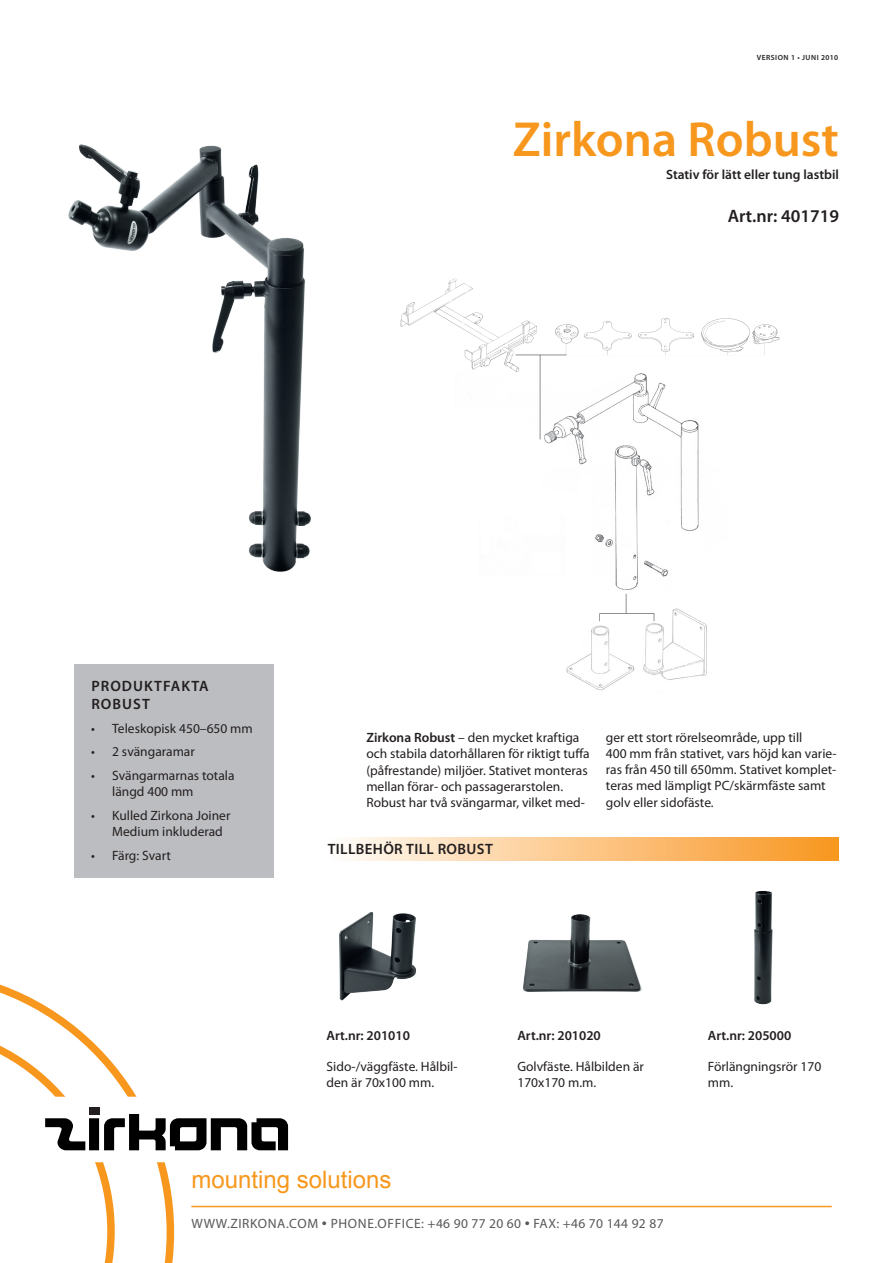
<style>
.page{position:relative;width:893px;height:1263px;background:#fff}
.page>*{position:absolute;margin:0;border:0;box-sizing:border-box;transform-origin:0 0}
.t1{font:600 49.5px "Myriad Pro";color:#f7971d}
.Grundtext{font:24px "Arial";color:#f7971d}
.Produktfakta{font:600 18px "Myriad Pro";color:#231f20}
.Produktfakta_rubrik{font:600 15px "Myriad Pro";letter-spacing:.025em;color:#231f20}
.Produktfakta_rubrik-2{font:600 15px "Myriad Pro";letter-spacing:.07em;color:#231f20}
.Grundtext-2{font:13.5px/16.2px "Myriad Pro";color:#231f20}
.Produktfakta-2{font:13.5px/16.2px "Myriad Pro";color:#231f20}
.Produktfakta-3{font:600 13.5px "Myriad Pro";color:#231f20}
.t2{font:13.5px "Myriad Pro";letter-spacing:.045em;color:#57585a}
.Produktfakta-4{font:600 7.5px "Myriad Pro";letter-spacing:.07em;color:#231f20}
.s1{font-weight:600}
.s2{font-size:18px}
</style>
<div class="page">
<svg style="left:0;top:984px;width:67px;height:36px"></svg>
<svg style="left:0;top:1020px;width:288px;height:243px"></svg>
<div style="left:89px;top:1107px;width:10px;height:8px;background:#231f20"></div>
<hr style="left:191px;top:1206px;width:641px;height:1px;background:#f7971d">
<div style="left:327px;top:837px;width:512px;height:23px;background:linear-gradient(to right,#fffcf8,#f9961f)"></div>
<div style="left:74px;top:664px;width:200px;height:214px;background:#bcbdc0"></div>
<img style="left:523px;top:914px;width:119px;height:78px">
<img style="left:754px;top:890px;width:19px;height:115px">
<img style="left:471px;top:373px;width:228px;height:217px">
<img style="left:566px;top:606px;width:141px;height:84px">
<hr style="left:540px;top:355px;width:1px;height:84px;background:#231f20">
<img style="left:555px;top:318px;width:225px;height:37px">
<hr style="left:515px;top:355px;width:51px;height:1px;background:#231f20">
<img style="left:400px;top:278px;width:155px;height:115px">
<svg style="left:626px;top:594px;width:1px;height:19px"></svg>
<hr style="left:599px;top:613px;width:55px;height:1px;background:#231f20">
<img style="left:68px;top:144px;width:243px;height:428px">
<img style="left:339px;top:912px;width:77px;height:89px">
<p class="Produktfakta-4" style="left:757px;top:52px;width:83px">VERSION 1 • JUNI 2010</p>
<p class="t1" style="left:513px;top:108px;width:328px">Zirkona Robust</p>
<p class="Produktfakta-3" style="left:666px;top:166px;width:174px">Stativ för lätt eller tung lastbil</p>
<p class="Produktfakta" style="left:728px;top:205px;width:113px">Art.nr: 401719</p>
<p class="Produktfakta_rubrik-2" style="left:91px;top:676px;width:119px">PRODUKTFAKTA</p>
<p class="Produktfakta_rubrik" style="left:91px;top:694px;width:60px">ROBUST</p>
<p class="Produktfakta-2" style="left:91px;top:720px;width:163px">• Teleskopisk 450–650 mm</p>
<p class="Produktfakta-2" style="left:91px;top:743px;width:105px">• 2 svängaramar</p>
<p class="Produktfakta-2" style="left:112px;top:767px;width:124px;text-indent:-21px">• Svängarmarnas totala längd 400 mm</p>
<p class="Produktfakta-2" style="left:112px;top:807px;width:120px;text-indent:-21px">• Kulled Zirkona Joiner<br>Medium inkluderad</p>
<p class="Produktfakta-2" style="left:91px;top:847px;width:81px">• Färg: Svart</p>
<p class="Grundtext-2" style="left:366px;top:729px;width:225px"><span class="s1">Zirkona Robust</span> – den mycket kraftiga och stabila datorhållaren för riktigt tuffa (påfrestande) miljöer. Stativet monteras mellan förar- och passagerarstolen.</p>
<p class="Grundtext-2" style="left:366px;top:794px;width:220px">Robust har två svängarmar, vilket med-</p>
<p class="Produktfakta_rubrik" style="left:328px;top:839px;width:167px">TILLBEHÖR TILL ROBUST</p>
<p class="Grundtext-2" style="left:606px;top:729px;width:198px">ger ett stort rörelseområde, upp till</p>
<p class="Grundtext-2" style="left:606px;top:745px;width:232px">400 mm från stativet, vars höjd kan varie&shy;ras från 450 till 650mm. Stativet komplet&shy;teras med lämpligt PC/skärmfäste samt golv eller sidofäste.</p>
<p class="Produktfakta-3" style="left:327px;top:1026px;width:85px">Art.nr: 201010</p>
<p class="Produktfakta-3" style="left:517px;top:1026px;width:85px">Art.nr: 201020</p>
<p class="Produktfakta-3" style="left:708px;top:1026px;width:85px">Art.nr: 205000</p>
<p class="Grundtext-2" style="left:327px;top:1058px;width:133px">Sido-/väggfäste. Hålbil&shy;den är 70x100 mm.</p>
<p class="Grundtext-2" style="left:517px;top:1058px;width:128px">Golvfäste. Hålbilden är<br>170x170 m.m.</p>
<p class="Grundtext-2" style="left:708px;top:1058px;width:115px">Förlängningsrör 170 mm.</p>
<p class="Grundtext" style="left:191px;top:1164px;width:202px">mounting solutions</p>
<p class="t2" style="left:191px;top:1215px;width:474px">WWW.ZIRKONA.COM <span class="s2">•</span> PHONE.OFFICE: +46 90 77 20 60 <span class="s2">•</span> FAX: +46 70 144 92 87</p>
</div>
